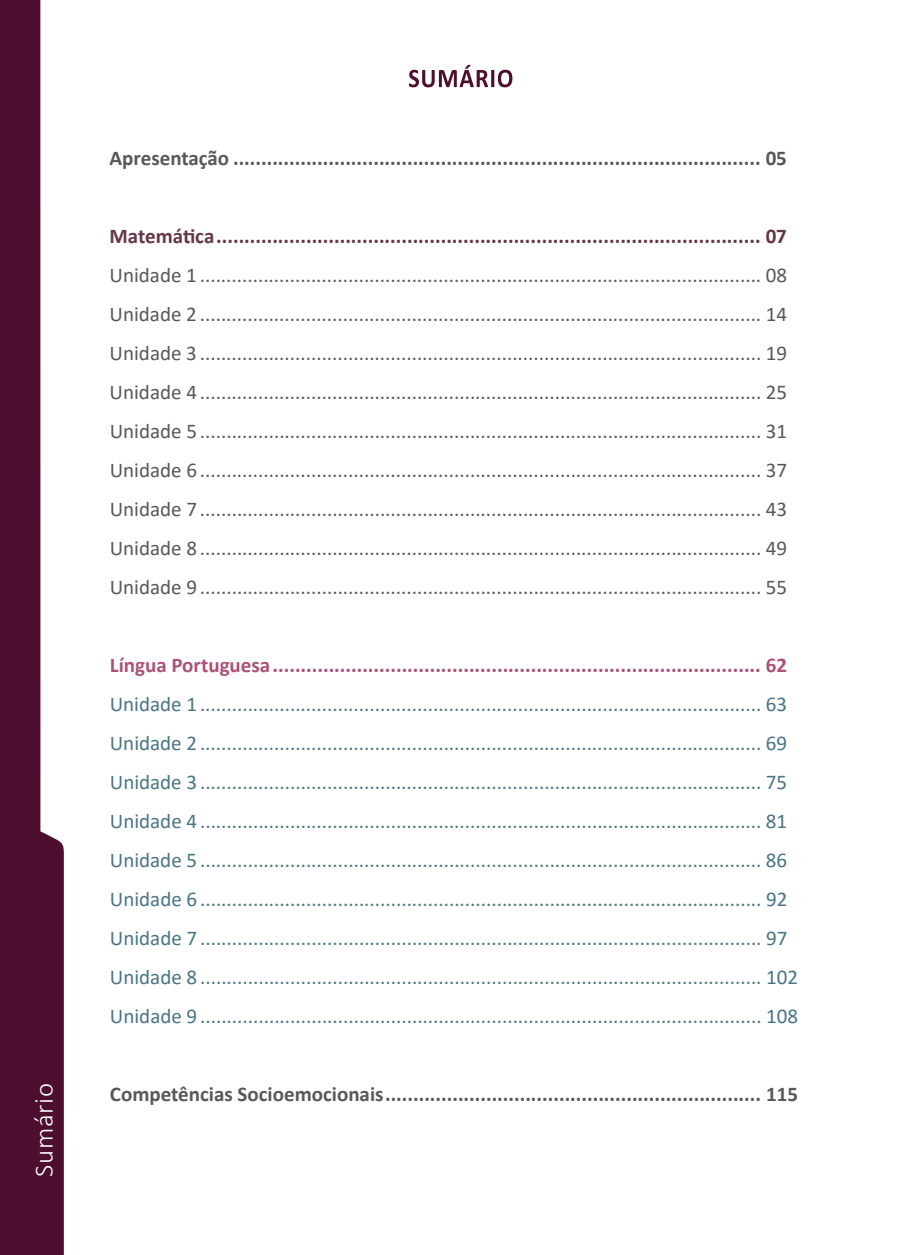
<style>
.page{position:relative;width:915px;height:1255px;background:#fff}
.page>*{position:absolute;margin:0;border:0;box-sizing:border-box;transform-origin:0 0}
.t1{font:300 27px "Calibri";letter-spacing:.025em;color:#fff}
.t2{font:21px/39px "Calibri";color:#497587}
.t3{font:21px/39px "Calibri";color:#57585a;text-align:justify}
.t4{font:700 21px "Calibri";color:#57585a}
.t5{font:700 21px "Calibri";color:#673548}
.t6{font:700 21px "Calibri";color:#ae4f79}
</style>
<div class="page">
<svg style="left:409px;top:65px;width:103px;height:22px"></svg>
<svg style="left:0;top:0;width:64px;height:1254px;fill:#4e0e2f"></svg>
<p class="t1" style="left:27px;top:1176px;width:95px;rotate:-90deg">Sumário</p>
<p class="t4" style="left:109px;top:143px;width:678px">Apresentação .............................................................................................. 05</p>
<p class="t5" style="left:109px;top:221px;width:678px">Matemática................................................................................................. 07</p>
<p class="t3" style="left:109px;top:255px;width:678px">Unidade 1 .......................................................................................................... 08<br>Unidade 2 .......................................................................................................... 14<br>Unidade 3 .......................................................................................................... 19<br>Unidade 4 .......................................................................................................... 25<br>Unidade 5 .......................................................................................................... 31<br>Unidade 6 .......................................................................................................... 37<br>Unidade 7 .......................................................................................................... 43<br>Unidade 8 .......................................................................................................... 49<br>Unidade 9 .......................................................................................................... 55</p>
<p class="t6" style="left:110px;top:650px;width:678px">Língua Portuguesa....................................................................................... 62</p>
<p class="t2" style="left:110px;top:684px;width:689px">Unidade 1 .......................................................................................................... 63<br>Unidade 2 .......................................................................................................... 69<br>Unidade 3 .......................................................................................................... 75<br>Unidade 4 .......................................................................................................... 81<br>Unidade 5 .......................................................................................................... 86<br>Unidade 6 .......................................................................................................... 92<br>Unidade 7 .......................................................................................................... 97<br>Unidade 8 .......................................................................................................... 102<br>Unidade 9 .......................................................................................................... 108</p>
<p class="t4" style="left:110px;top:1079px;width:689px">Competências Socioemocionais................................................................... 115</p>
</div>
